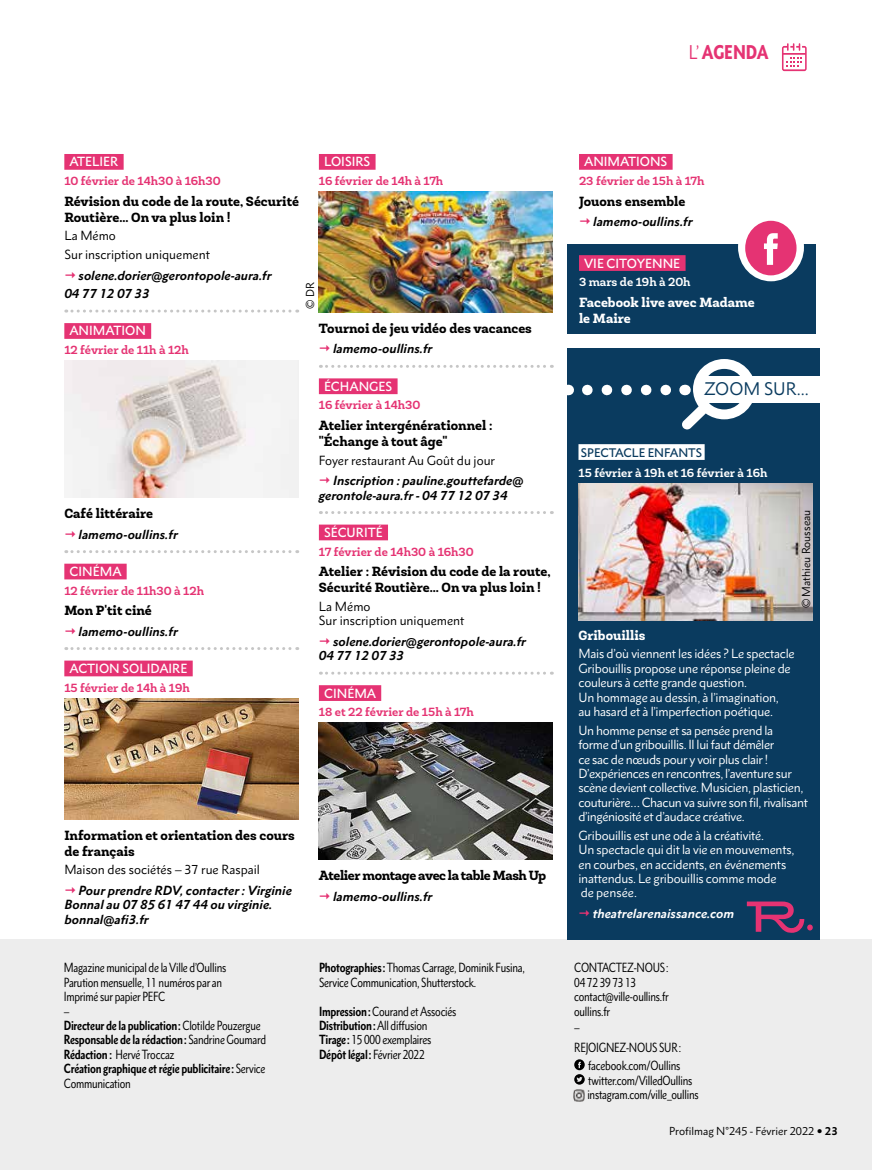
<style>
.page{position:relative;width:872px;height:1170px;background:#fff}
.page>*{position:absolute;margin:0;border:0;box-sizing:border-box;transform-origin:0 0}
.t1{font:900 condensed 18px "Metro Nova Pro";color:#e53373}
.t2{font:16.5px "Metro Nova Pro";color:#0a3b5f}
.t3{font:800 13.5px/16.2px "Newslab";color:#000}
.t4{font:800 13.5px/16.2px "Newslab";color:#fff}
.t5{font:800 13.5px "Newslab";letter-spacing:-.03em;color:#000}
.t6{font:condensed 12px/14.4px "Metro Nova Pro";letter-spacing:-.02em;color:#000}
.t7{font:12px/14.4px "Metro Nova Pro";letter-spacing:-.02em;color:#fff}
.t8{font:italic 700 12px/14.4px "Metro Nova Pro";color:#000}
.t9{font:700 12px "Newslab";color:#e53373}
.t10{font:12px/14.4px "Metro Nova Pro";color:#000}
.t11{font:500 12px "Metro Nova Pro";color:#fff}
.t12{font:700 12px "Newslab";color:#fff}
.t13{font:italic 700 12px "Metro Nova Pro";color:#fff}
.t14{font:500 11.25px "Metro Nova Pro";color:#0a3b5f}
.t15{font:10.5px "Metro Nova Pro";color:#000}
.s1{font-weight:400}
.s2{font-weight:700}
</style>
<div class="page">
<div style="left:0;top:939px;width:872px;height:230px;background:#ededed"></div>
<div style="left:567px;top:244px;width:248px;height:90px;background:#0a3b5f"></div>
<svg style="left:782px;top:43px;width:24px;height:28px"></svg>
<svg style="left:573px;top:1059px;width:12px;height:42px"></svg>
<div style="left:319px;top:154px;width:56px;height:16px;background:#e53373"></div>
<div style="left:319px;top:378px;width:78px;height:16px;background:#e53373"></div>
<div style="left:319px;top:524px;width:69px;height:16px;background:#e53373"></div>
<div style="left:319px;top:685px;width:62px;height:16px;background:#e53373"></div>
<img style="left:319px;top:192px;width:234px;height:120px">
<svg style="left:320px;top:365px;width:232px;height:3px"></svg>
<svg style="left:320px;top:511px;width:232px;height:3px"></svg>
<svg style="left:320px;top:671px;width:232px;height:3px"></svg>
<img style="left:319px;top:722px;width:234px;height:137px">
<div style="left:568px;top:348px;width:252px;height:591px;background:#0a3b5f"></div>
<div style="left:700px;top:376px;width:126px;height:26px;background:#fff"></div>
<svg style="left:587px;top:385px;width:84px;height:10px"></svg>
<svg style="left:681px;top:359px;width:74px;height:70px"></svg>
<div style="left:64px;top:154px;width:60px;height:16px;background:#e53373"></div>
<div style="left:64px;top:323px;width:87px;height:16px;background:#e53373"></div>
<div style="left:64px;top:563px;width:63px;height:16px;background:#e53373"></div>
<div style="left:64px;top:660px;width:129px;height:16px;background:#e53373"></div>
<svg style="left:66px;top:309px;width:232px;height:3px"></svg>
<img style="left:64px;top:361px;width:234px;height:137px">
<svg style="left:66px;top:550px;width:232px;height:3px"></svg>
<svg style="left:66px;top:647px;width:232px;height:3px"></svg>
<img style="left:64px;top:698px;width:234px;height:121px">
<svg style="left:747px;top:901px;width:65px;height:31px"></svg>
<div style="left:579px;top:154px;width:93px;height:16px;background:#e53373"></div>
<div style="left:579px;top:255px;width:106px;height:16px;background:#e53373"></div>
<div style="left:738px;top:213px;width:66px;height:68px;background:#fff;border-radius:50%"></div>
<svg style="left:745px;top:221px;width:51px;height:54px"></svg>
<div style="left:578px;top:444px;width:126px;height:16px;background:#fff"></div>
<img style="left:578px;top:483px;width:234px;height:137px">
<h1 class="t1" style="left:688px;top:41px;width:81px"><span class="s1">L’</span> AGENDA</h1>
<p class="t11" style="left:324px;top:154px;width:48px">LOISIRS</p>
<p class="t9" style="left:319px;top:173px;width:126px">16 février de 14h à 17h</p>
<p class="t11" style="left:69px;top:154px;width:50px">ATELIER</p>
<p class="t9" style="left:64px;top:173px;width:158px">10 février de 14h30 à 16h30</p>
<p class="t3" style="left:64px;top:193px;width:236px">Révision du code de la route, Sécurité<br>Routière... On va plus loin !</p>
<p class="t10" style="left:64px;top:226px;width:147px;line-height:18.6px">La Mémo<br>Sur inscription uniquement</p>
<p class="t8" style="left:64px;top:265px;width:209px;line-height:18.6px;text-indent:14px">solene.dorier@gerontopole-aura.fr<br>04 77 12 07 33</p>
<p class="t11" style="left:69px;top:323px;width:78px">ANIMATION</p>
<p class="t9" style="left:64px;top:342px;width:126px">12 février de 11h à 12h</p>
<p class="t15" style="left:304px;top:309px;width:28px;rotate:-90deg">© DR</p>
<p class="t3" style="left:319px;top:320px;width:214px">Tournoi de jeu vidéo des vacances</p>
<p class="t8" style="left:333px;top:341px;width:101px">lamemo-oullins.fr</p>
<p class="t11" style="left:324px;top:378px;width:70px">ÉCHANGES</p>
<p class="t9" style="left:319px;top:398px;width:103px">16 février à 14h30</p>
<p class="t3" style="left:319px;top:417px;width:175px">Atelier intergénérationnel : "Échange à tout âge"</p>
<p class="t10" style="left:319px;top:453px;width:178px">Foyer restaurant Au Goût du jour</p>
<p class="t8" style="left:319px;top:473px;width:206px;text-indent:14px">Inscription : pauline.gouttefarde@ gerontole-aura.fr - 04 77 12 07 34</p>
<p class="t11" style="left:324px;top:525px;width:60px">SÉCURITÉ</p>
<p class="t9" style="left:319px;top:544px;width:156px">17 février de 14h30 à 16h30</p>
<p class="t3" style="left:319px;top:563px;width:233px">Atelier : Révision du code de la route,<br>Sécurité Routière... On va plus loin !</p>
<p class="t10" style="left:319px;top:599px;width:147px">La Mémo<br>Sur inscription uniquement</p>
<p class="t8" style="left:319px;top:634px;width:209px;text-indent:14px">solene.dorier@gerontopole-aura.fr<br>04 77 12 07 33</p>
<p class="t11" style="left:324px;top:685px;width:53px">CINÉMA</p>
<p class="t9" style="left:319px;top:704px;width:156px">18 et 22 février de 15h à 17h</p>
<p class="t3" style="left:64px;top:505px;width:90px">Café littéraire</p>
<p class="t8" style="left:79px;top:527px;width:101px">lamemo-oullins.fr</p>
<p class="t11" style="left:70px;top:564px;width:53px">CINÉMA</p>
<p class="t9" style="left:64px;top:583px;width:141px">12 février de 11h30 à 12h</p>
<p class="t3" style="left:64px;top:602px;width:89px">Mon P'tit ciné</p>
<p class="t8" style="left:79px;top:623px;width:101px">lamemo-oullins.fr</p>
<p class="t11" style="left:69px;top:660px;width:120px">ACTION SOLIDAIRE</p>
<p class="t9" style="left:64px;top:680px;width:127px">15 février de 14h à 19h</p>
<p class="t3" style="left:64px;top:826px;width:232px">Information et orientation des cours de français</p>
<p class="t10" style="left:64px;top:862px;width:197px">Maison des sociétés – 37 rue Raspail</p>
<p class="t8" style="left:64px;top:883px;width:229px;text-indent:14px">Pour prendre RDV, contacter : Virginie<br>Bonnal au 07 85 61 47 44 ou virginie. bonnal@afi3.fr</p>
<p class="t5" style="left:319px;top:867px;width:229px">Atelier montage avec la table Mash Up</p>
<p class="t8" style="left:333px;top:888px;width:101px">lamemo-oullins.fr</p>
<p class="t6" style="left:64px;top:960px;width:204px">Magazine municipal de la Ville d’Oullins<br>Parution mensuelle, 11 numéros par an<br>Imprimé sur papier PEFC<br>–<br><span class="s2">Directeur de la publication:</span> Clotilde Pouzergue<br><span class="s2">Responsable de la rédaction:</span> Sandrine Goumard<br><span class="s2">Rédaction :</span> Hervé Troccaz<br><span class="s2">Création graphique et régie publicitaire:</span> Service<br>Communication</p>
<p class="t6" style="left:319px;top:960px;width:207px"><span class="s2">Photographies:</span> Thomas Carrage, Dominik Fusina,<br>Service Communication, Shutterstock.</p>
<p class="t6" style="left:319px;top:1003px;width:139px"><span class="s2">Impression:</span> Courand et Associés<br><span class="s2">Distribution:</span> All diffusion<br><span class="s2">Tirage:</span> 15 000 exemplaires<br><span class="s2">Dépôt légal:</span> Février 2022</p>
<p class="t11" style="left:584px;top:154px;width:85px">ANIMATIONS</p>
<p class="t9" style="left:579px;top:173px;width:127px">23 février de 15h à 17h</p>
<p class="t3" style="left:579px;top:193px;width:108px">Jouons ensemble</p>
<p class="t8" style="left:593px;top:214px;width:101px">lamemo-oullins.fr</p>
<p class="t11" style="left:584px;top:255px;width:98px">VIE CITOYENNE</p>
<p class="t12" style="left:579px;top:274px;width:113px">3 mars de 19h à 20h</p>
<p class="t4" style="left:579px;top:294px;width:177px">Facebook live avec Madame le Maire</p>
<h2 class="t2" style="left:704px;top:378px;width:106px">ZOOM SUR...</h2>
<p class="t14" style="left:581px;top:445px;width:123px">SPECTACLE ENFANTS</p>
<p class="t12" style="left:578px;top:465px;width:190px">15 février à 19h et 16 février à 16h</p>
<p class="t15" style="left:799px;top:608px;width:100px;rotate:-90deg">© Mathieu Rousseau</p>
<p class="t4" style="left:578px;top:627px;width:68px">Gribouillis</p>
<p class="t7" style="left:578px;top:646px;width:218px">Mais d’où viennent les idées ? Le spectacle Gribouillis propose une réponse pleine de couleurs à cette grande question.<br>Un hommage au dessin, à l’imagination,<br>au hasard et à l’imperfection poétique.</p>
<p class="t7" style="left:578px;top:722px;width:231px">Un homme pense et sa pensée prend la<br>forme d’un gribouillis. Il lui faut démêler<br>ce sac de nœuds pour y voir plus clair !<br>D’expériences en rencontres, l’aventure sur scène devient collective. Musicien, plasticien, couturière… Chacun va suivre son fil, rivalisant d’ingéniosité et d’audace créative.</p>
<p class="t7" style="left:578px;top:828px;width:217px">Gribouillis est une ode à la créativité.<br>Un spectacle qui dit la vie en mouvements, en courbes, en accidents, en événements inattendus. Le gribouillis comme mode<br>de pensée.</p>
<p class="t13" style="left:593px;top:905px;width:143px">theatrelarenaissance.com</p>
<p class="t6" style="left:574px;top:960px;width:96px">CONTACTEZ-NOUS:<br>04 72 39 73 13 contact@ville-oullins.fr oullins.fr</p>
<p class="t6" style="left:574px;top:1020px;width:7px">–</p>
<p class="t6" style="left:574px;top:1039px;width:108px">REJOIGNEZ-NOUS SUR:</p>
<p class="t6" style="left:588px;top:1058px;width:94px">facebook.com/Oullins</p>
<p class="t6" style="left:587px;top:1072px;width:113px">twitter.com/VilledOullins instagram.com/ville_oullins</p>
<p class="t15" style="left:669px;top:1123px;width:170px">Profilmag N°245 - Février 2022 <span class="s2">23</span></p>
</div>
